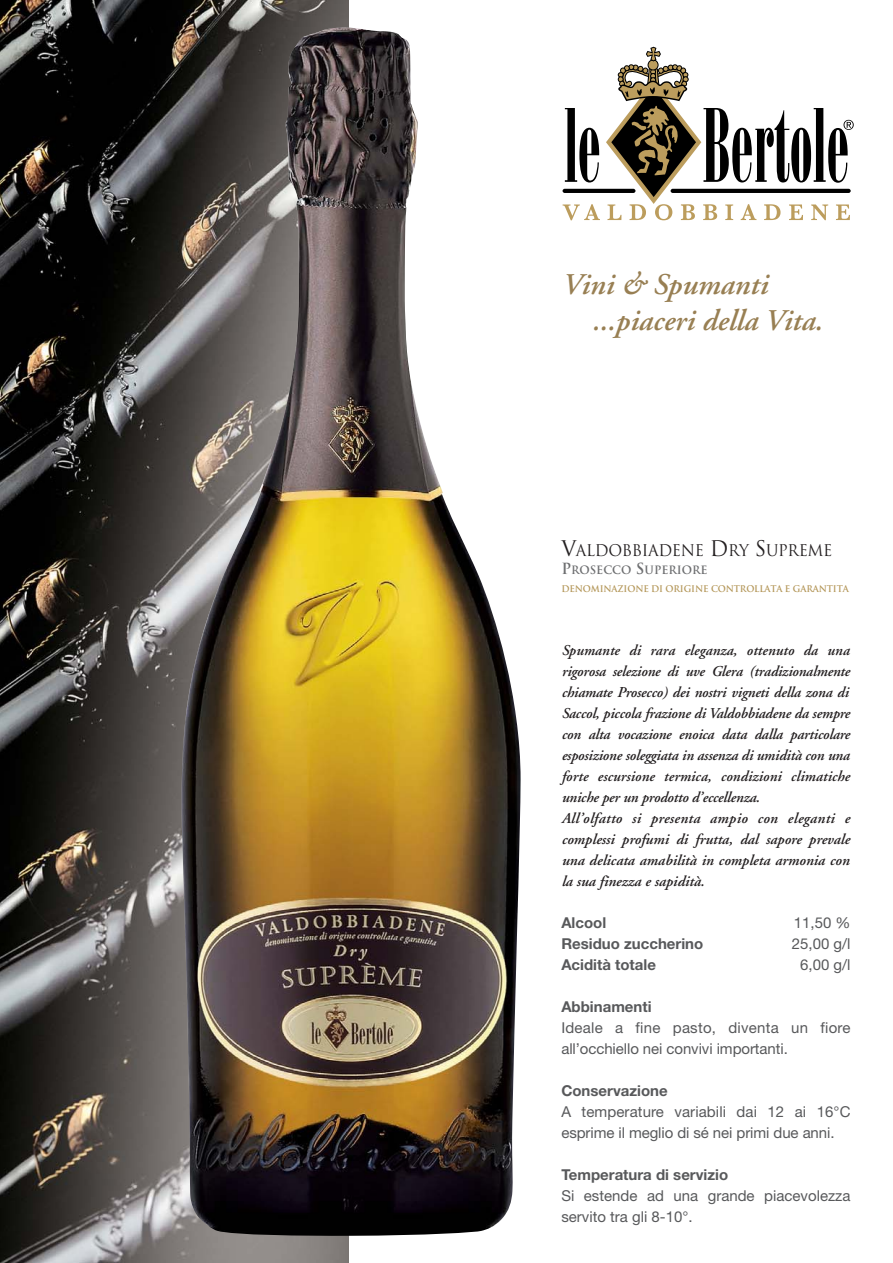
<style>
.page{position:relative;width:893px;height:1263px;background:#fff}
.page>*{position:absolute;margin:0;border:0;box-sizing:border-box;transform-origin:0 0}
.t1{font:italic 600 30px/36px "Adobe Garamond";color:#987f53}
.t2{font:15.75px "Trajan Pro";letter-spacing:-.025em;color:#231f20;scale:.96 1}
.t3{font:italic 600 15px/21px "Adobe Garamond";letter-spacing:-.01em;color:#231f20}
.t4{font:15px/21px "Helvetica Neue";color:#58595b}
.t5{font:700 15px "Helvetica Neue";color:#58595b}
.t6{font:700 11.25px "Trajan Pro";color:#6d6e70}
.t7{font:700 9px "Trajan Pro";letter-spacing:-.02em;color:#b49759}
.s1{font-size:21px}
.s2{font-size:15px}
</style>
<div class="page">
<img style="left:0;top:0;width:349px;height:1263px">
<img style="left:181px;top:27px;width:340px;height:1209px">
<svg style="left:565px;top:108px;width:34px;height:74px"></svg>
<hr style="left:562px;top:189px;width:73px;height:4px;background:#000;border-radius:2px">
<svg style="left:562px;top:204px;width:38px;height:16px"></svg>
<svg style="left:606px;top:47px;width:248px;height:173px"></svg>
<h1 class="t1" style="left:592px;top:269px;width:232px;text-indent:-31px">Vini &amp; Spumanti ...piaceri della Vita.</h1>
<p class="t2" style="left:561px;top:541px;width:284px"><span class="s1">V</span>ALDOBBIADENE <span class="s1">D</span>RY <span class="s1">S</span>UPREME</p>
<p class="t6" style="left:561px;top:563px;width:148px"><span class="s2">P</span>ROSECCO <span class="s2">S</span>UPERIORE</p>
<p class="t7" style="left:561px;top:583px;width:289px">DENOMINAZIONE DI ORIGINE CONTROLLATA E GARANTITA</p>
<p class="t3" style="left:561px;top:641px;width:290px">Spumante di rara eleganza, ottenuto da una rigorosa selezione di uve Glera (tradizionalmente chiamate Prosecco) dei nostri vigneti della zona di Saccol, piccola frazione di Valdobbiadene da sempre con alta vocazione enoica data dalla particolare esposizione soleggiata in assenza di umidità con una forte escursione termica, condizioni climatiche uniche per un prodotto d’eccellenza.<br>All’olfatto si presenta ampio con eleganti e complessi profumi di frutta, dal sapore prevale una delicata amabilità in completa armonia con la sua finezza e sapidità.</p>
<p class="t5" style="left:561px;top:917px;width:46px">Alcool</p>
<p class="t4" style="left:794px;top:913px;width:58px">11,50 %</p>
<p class="t5" style="left:561px;top:938px;width:143px">Residuo zuccherino</p>
<p class="t4" style="left:792px;top:934px;width:60px">25,00 g/l</p>
<p class="t5" style="left:561px;top:959px;width:96px">Acidità totale</p>
<p class="t4" style="left:800px;top:955px;width:52px">6,00 g/l</p>
<p class="t5" style="left:561px;top:1001px;width:92px">Abbinamenti</p>
<p class="t4" style="left:561px;top:1018px;width:291px">Ideale a fine pasto, diventa un fiore all’occhiello nei convivi importanti.</p>
<p class="t5" style="left:561px;top:1085px;width:108px">Conservazione</p>
<p class="t4" style="left:561px;top:1102px;width:291px">A temperature variabili dai 12 ai 16°C esprime il meglio di sé nei primi due anni.</p>
<p class="t5" style="left:561px;top:1169px;width:168px">Temperatura di servizio</p>
<p class="t4" style="left:561px;top:1186px;width:291px">Si estende ad una grande piacevolezza servito tra gli 8-10°.</p>
</div>
